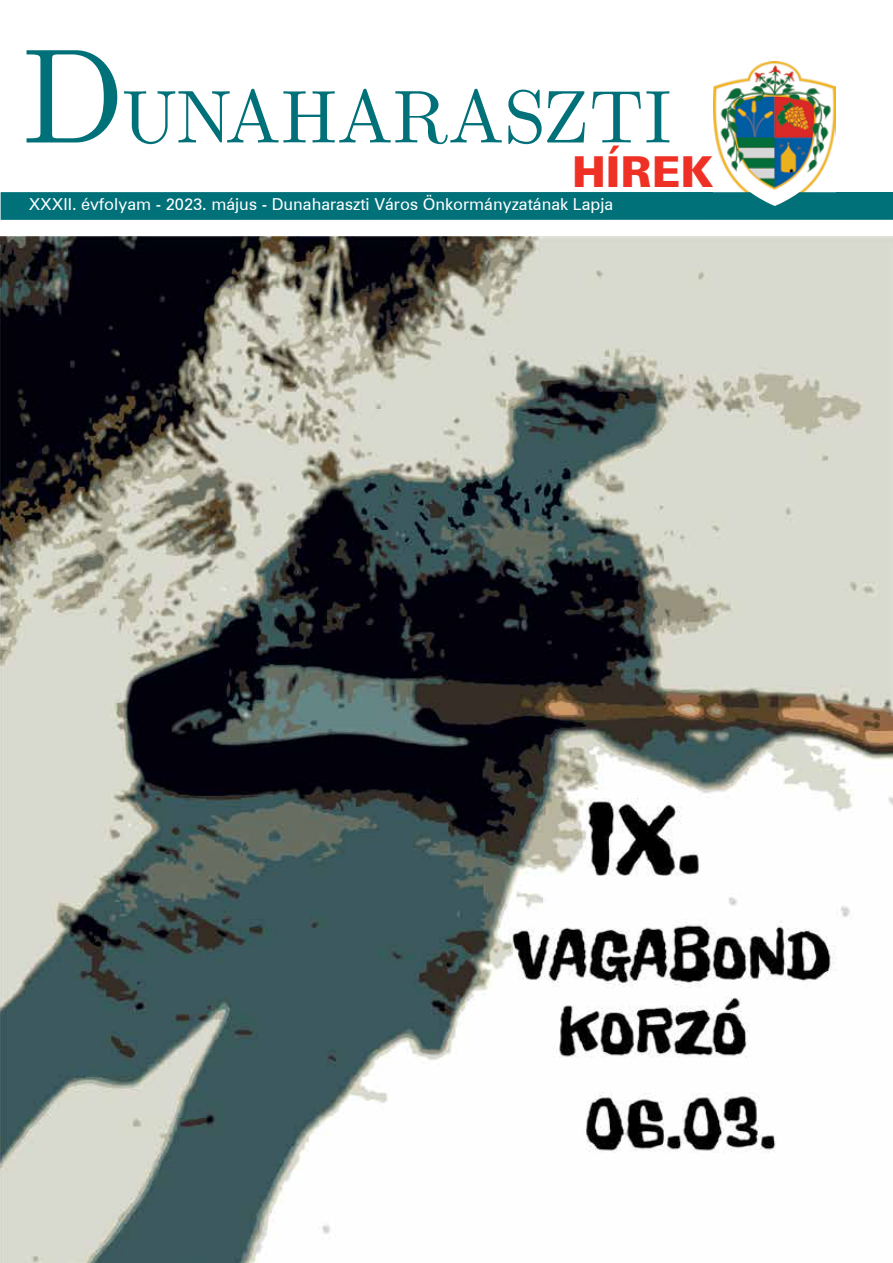
<style>
.page{position:relative;width:893px;height:1263px;background:#fff}
.page>*{position:absolute;margin:0;border:0;box-sizing:border-box;transform-origin:0 0}
.t1{font:75px "LM Roman 10";letter-spacing:-.005em;color:#007079}
.t2{font:42.75px "Zurich Blk PFL";color:#ee3124}
.t3{font:16.5px "Zurich PFL";color:#fff}
.s1{font-size:135px}
</style>
<div class="page">
<div style="left:1px;top:192px;width:892px;height:28px;background:#007079"></div>
<img style="left:714px;top:62px;width:122px;height:130px">
<svg style="left:713px;top:192px;width:123px;height:14px"></svg>
<img style="left:0;top:236px;width:893px;height:1027px">
<h1 class="t1" style="left:22px;top:58px;width:651px"><span class="s1">D</span>UNAHARASZTI</h1>
<h2 class="t2" style="left:572px;top:143px;width:143px">HÍREK</h2>
<p class="t3" style="left:29px;top:192px;width:586px">XXXII. évfolyam - 2023. május - Dunaharaszti Város Önkormányzatának Lapja</p>
</div>
